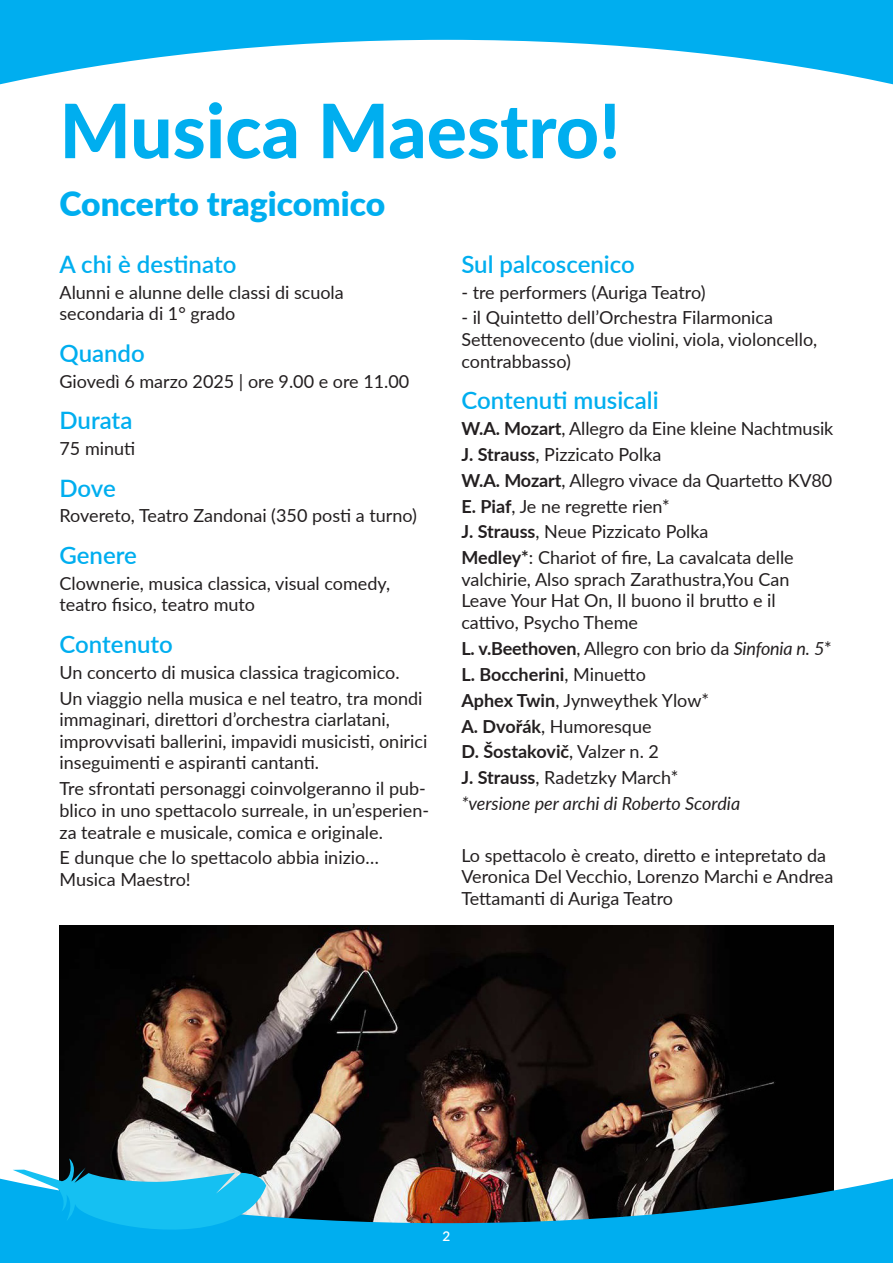
<style>
.page{position:relative;width:893px;height:1263px;background:#fff}
.page>*{position:absolute;margin:0;border:0;box-sizing:border-box;transform-origin:0 0}
.t1{font:800 75px "Lato";color:#00aeef}
.t2{font:900 33.6px "Lato";color:#00aeef}
.t3{font:600 24px "Lato";color:#00aeef}
.t4{font:18px/21.6px "Lato";color:#231f20}
.t5{font:700 18px "Lato";color:#231f20}
.t6{font:italic 18px "Lato";color:#231f20}
.t7{font:600 13.5px "Lato";color:#fff}
.s1{font-weight:700}
.s2{font-style:italic}
.s3{font-weight:400}
</style>
<div class="page">
<img style="left:60px;top:926px;width:773px;height:250px">
<svg style="left:0;top:0;width:893px;height:85px;fill:#00aeef"></svg>
<svg style="left:0;top:1176px;width:893px;height:87px;background:#2287ad"></svg>
<svg style="left:13px;top:1158px;width:253px;height:83px;background:#33b1da"></svg>
<p class="t1" style="left:60px;top:75px;width:562px">Musica Maestro!</p>
<p class="t2" style="left:60px;top:179px;width:327px">Concerto tragicomico</p>
<p class="t3" style="left:60px;top:246px;width:178px">A chi è destinato</p>
<p class="t4" style="left:60px;top:280px;width:286px">Alunni e alunne delle classi di scuola secondaria di 1° grado</p>
<p class="t3" style="left:60px;top:335px;width:87px">Quando</p>
<p class="t4" style="left:60px;top:369px;width:351px">Giovedì 6 marzo 2025 | ore 9.00 e ore 11.00</p>
<p class="t3" style="left:60px;top:403px;width:74px">Durata</p>
<p class="t4" style="left:60px;top:437px;width:77px">75 minuti</p>
<p class="t3" style="left:60px;top:470px;width:58px">Dove</p>
<p class="t4" style="left:60px;top:504px;width:359px">Rovereto, Teatro Zandonai (350 posti a turno)</p>
<p class="t3" style="left:60px;top:538px;width:79px">Genere</p>
<p class="t4" style="left:60px;top:572px;width:332px">Clownerie, musica classica, visual comedy, teatro fisico, teatro muto</p>
<p class="t3" style="left:60px;top:627px;width:115px">Contenuto</p>
<p class="t4" style="left:60px;top:661px;width:342px">Un concerto di musica classica tragicomico.</p>
<p class="t4" style="left:60px;top:686px;width:369px">Un viaggio nella musica e nel teatro, tra mondi immaginari, direttori d’orchestra ciarlatani, improvvisati ballerini, impavidi musicisti, onirici inseguimenti e aspiranti cantanti.</p>
<p class="t4" style="left:60px;top:777px;width:371px">Tre sfrontati personaggi coinvolgeranno il pub&shy;blico in uno spettacolo surreale, in un’esperien&shy;za teatrale e musicale, comica e originale.</p>
<p class="t4" style="left:60px;top:846px;width:321px">E dunque che lo spettacolo abbia inizio…<br>Musica Maestro!</p>
<p class="t3" style="left:461px;top:246px;width:175px">Sul palcoscenico</p>
<p class="t4" style="left:461px;top:280px;width:246px">- tre performers (Auriga Teatro)</p>
<p class="t4" style="left:461px;top:306px;width:357px">- il Quintetto dell’Orchestra Filarmonica<br>Settenovecento (due violini, viola, violoncello, contrabbasso)</p>
<p class="t3" style="left:461px;top:383px;width:199px">Contenuti musicali</p>
<p class="t4" style="left:461px;top:417px;width:374px"><span class="s1">W.A. Mozart</span>, Allegro da Eine kleine Nachtmusik</p>
<p class="t4" style="left:461px;top:443px;width:202px"><span class="s1">J. Strauss</span>, Pizzicato Polka</p>
<p class="t4" style="left:461px;top:469px;width:372px"><span class="s1">W.A. Mozart</span>, Allegro vivace da Quartetto KV80</p>
<p class="t4" style="left:461px;top:494px;width:210px"><span class="s1">E. Piaf</span>, Je ne regrette rien*</p>
<p class="t4" style="left:461px;top:520px;width:249px"><span class="s1">J. Strauss</span>, Neue Pizzicato Polka</p>
<p class="t4" style="left:461px;top:546px;width:334px"><span class="s1">Medley*</span>: Chariot of fire, La cavalcata delle valchirie, Also sprach Zarathustra,You Can Leave Your Hat On, Il buono il brutto e il cattivo, Psycho Theme</p>
<p class="t4" style="left:461px;top:637px;width:372px"><span class="s1">L. v.Beethoven</span>, Allegro con brio da <span class="s2">Sinfonia n. 5</span>*</p>
<p class="t5" style="left:461px;top:661px;width:186px">L. Boccherini<span class="s3">, Minuetto</span></p>
<p class="t4" style="left:461px;top:688px;width:249px"><span class="s1">Aphex Twin</span>, Jynweythek Ylow*</p>
<p class="t4" style="left:461px;top:714px;width:192px"><span class="s1">A. Dvořák</span>, Humoresque</p>
<p class="t5" style="left:461px;top:738px;width:199px">D. Šostakovič<span class="s3">, Valzer n. 2</span></p>
<p class="t4" style="left:461px;top:766px;width:219px"><span class="s1">J. Strauss</span>, Radetzky March*</p>
<p class="t6" style="left:461px;top:791px;width:280px">*versione per archi di Roberto Scordia</p>
<p class="t4" style="left:461px;top:844px;width:374px">Lo spettacolo è creato, diretto e intepretato da<br>Veronica Del Vecchio, Lorenzo Marchi e Andrea<br>Tettamanti di Auriga Teatro</p>
<p class="t7" style="left:443px;top:1226px;width:9px">2</p>
</div>
